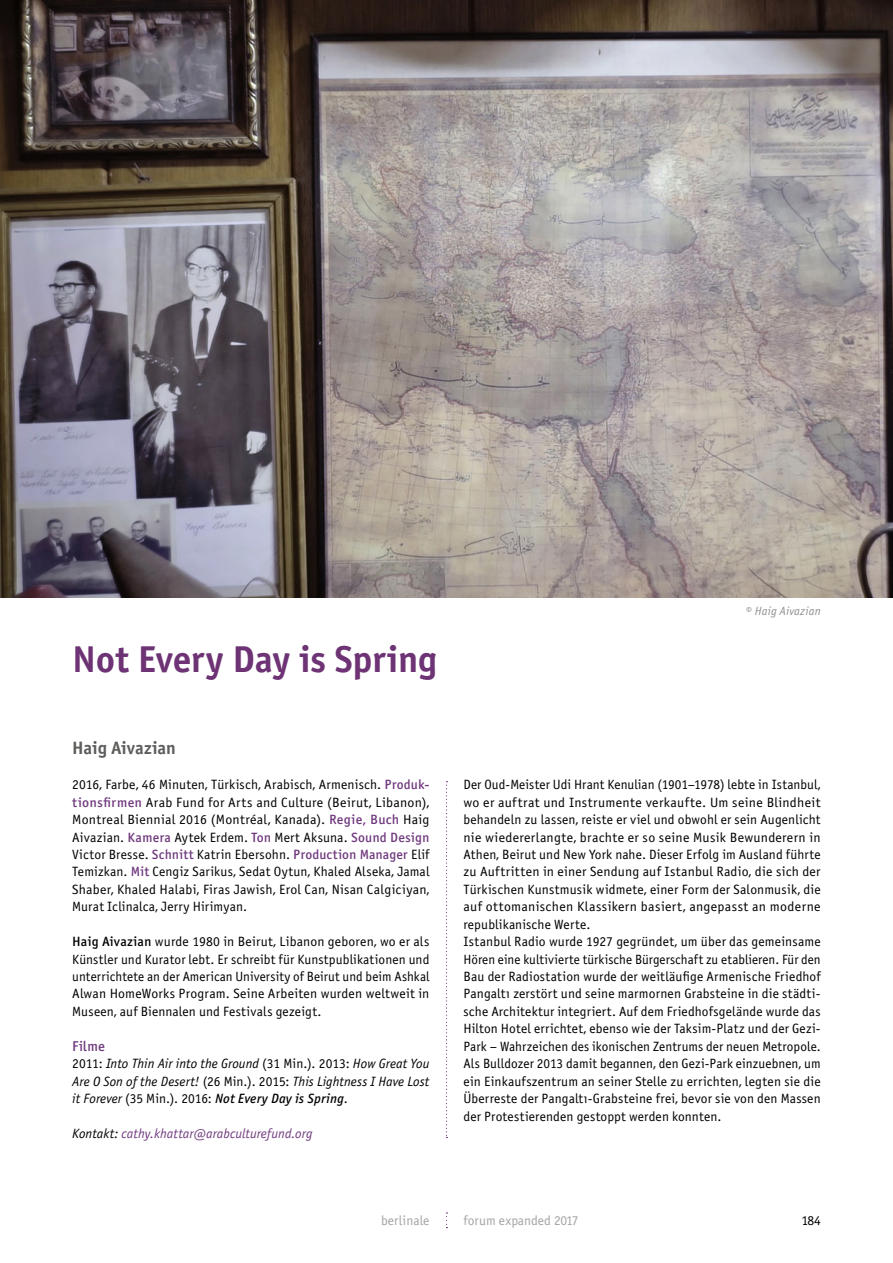
<style>
.page{position:relative;width:893px;height:1263px;background:#fff}
.page>*{position:absolute;margin:0;border:0;box-sizing:border-box;transform-origin:0 0}
.titel{font:37.5px "Officina Sans Bold ITC";letter-spacing:-.01em;color:#6d3374}
.regie{font:18px "Officina Sans Bold ITC";color:#5d5d5c}
.zwischenüberschrift{font:14.25px "Officina Sans Medium ITC";letter-spacing:.01em;color:#70397e}
.Bios{font:13.5px/17.4px "Officina Sans Book ITC";letter-spacing:.01em;color:#000;text-align:justify}
.synopsis_lang{font:13.5px/17.4px "Officina Sans Book ITC";letter-spacing:.02em;color:#000;text-align:justify}
.Credits{font:13.5px/17.4px "Officina Sans Book ITC";letter-spacing:.01em;color:#000;text-align:justify}
.text_box_16{font:italic 13.5px/17.4px "Officina Sans Book ITC";color:#000;text-align:justify}
.Kontakt{font:italic 13.5px "Officina Sans Book ITC";color:#70397e}
.t1{font:13.5px "Officina Sans Book ITC";color:#a4a4a4}
.seitenzahl_re{font:13.5px "Officina Sans Book ITC";color:#000}
.Bildunterschrift{font:italic 12px "Officina Sans Book ITC";letter-spacing:.01em;color:#8f8f8f}
.s1{font-family:"Officina Sans Medium ITC";color:#70397e}
.s2{font-family:"Officina Sans Medium ITC"}
.s3{font-style:normal}
.s4{color:#000}
</style>
<div class="page">
<svg style="left:446px;top:781px;width:1px;height:357px"></svg>
<img style="left:0;top:0;width:893px;height:597px">
<p class="titel" style="left:72px;top:636px;width:366px">Not Every Day is Spring</p>
<p class="regie" style="left:72px;top:737px;width:105px">Haig Aivazian</p>
<p class="Credits" style="left:72px;top:776px;width:359px">2016, Farbe, 46 Minuten, Türkisch, Arabisch, Armenisch. <span class="s1">Produk&shy;tionsfirmen</span> Arab Fund for Arts and Culture (Beirut, Libanon), Montreal Biennial 2016 (Montréal, Kanada). <span class="s1">Regie, Buch</span> Haig Aivazian. <span class="s1">Kamera</span> Aytek Erdem. <span class="s1">Ton</span> Mert Aksuna. <span class="s1">Sound Design </span>Victor Bresse. <span class="s1">Schnitt</span> Katrin Ebersohn. <span class="s1">Production Manager</span> Elif Temizkan. <span class="s1">Mit</span> Cengiz Sarikus, Sedat Oytun, Khaled Alseka, Jamal Shaber, Khaled Halabi, Firas Jawish, Erol Can, Nisan Calgiciyan, Murat Iclinalca, Jerry Hirimyan.</p>
<p class="Bios" style="left:72px;top:933px;width:359px"><span class="s2">Haig Aivazian</span> wurde 1980 in Beirut, Libanon geboren, wo er als Künstler und Kurator lebt. Er schreibt für Kunstpublikationen und unterrichtete an der American University of Beirut und beim Ashkal Alwan HomeWorks Program. Seine Arbeiten wurden weltweit in Museen, auf Biennalen und Festivals gezeigt.</p>
<p class="zwischenüberschrift" style="left:72px;top:1038px;width:34px">Filme</p>
<p class="text_box_16" style="left:72px;top:1055px;width:359px"><span class="s3">2011:</span> Into Thin Air into the Ground <span class="s3">(31 Min.). 2013:</span> How Great You Are O Son of the Desert! <span class="s3">(26 Min.). 2015:</span> This Lightness I Have Lost it Forever <span class="s3">(35 Min.). 2016:</span> <span class="s2">Not Every Day is Spring</span><span class="s3">.</span></p>
<p class="Kontakt" style="left:72px;top:1126px;width:242px"><span class="s4">Kontakt:</span> cathy.khattar@arabculturefund.org</p>
<p class="Bildunterschrift" style="left:746px;top:604px;width:76px">© Haig Aivazian</p>
<p class="synopsis_lang" style="left:463px;top:776px;width:359px">Der Oud-Meister Udi Hrant Kenulian (1901–1978) lebte in Istanbul, wo er auftrat und Instrumente verkaufte. Um seine Blindheit behandeln zu lassen, reiste er viel und obwohl er sein Augenlicht nie wiedererlangte, brachte er so seine Musik Bewunderern in Athen, Beirut und New York nahe. Dieser Erfolg im Ausland führte zu Auftritten in einer Sendung auf Istanbul Radio, die sich der Türkischen Kunstmusik widmete, einer Form der Salonmusik, die auf ottomanischen Klassikern basiert, angepasst an moderne republikanische Werte.</p>
<p class="Bios" style="left:463px;top:933px;width:359px">Istanbul Radio wurde 1927 gegründet, um über das gemeinsame Hören eine kultivierte türkische Bürgerschaft zu etablieren. Für den Bau der Radiostation wurde der weitläufige Armenische Friedhof Pangaltı zerstört und seine marmornen Grabsteine in die städti&shy;sche Architektur integriert. Auf dem Friedhofsgelände wurde das Hilton Hotel errichtet, ebenso wie der Taksim-Platz und der Gezi-Park – Wahrzeichen des ikonischen Zentrums der neuen Metropole.<br>Als Bulldozer 2013 damit begannen, den Gezi-Park einzuebnen, um ein Einkaufszentrum an seiner Stelle zu errichten, legten sie die Überreste der Pangaltı-Grabsteine frei, bevor sie von den Massen der Protestierenden gestoppt werden konnten.</p>
<p class="t1" style="left:381px;top:1213px;width:50px">berlinale</p>
<p class="t1" style="left:463px;top:1213px;width:116px">forum expanded 2017</p>
<p class="seitenzahl_re" style="left:801px;top:1213px;width:21px">184</p>
</div>
